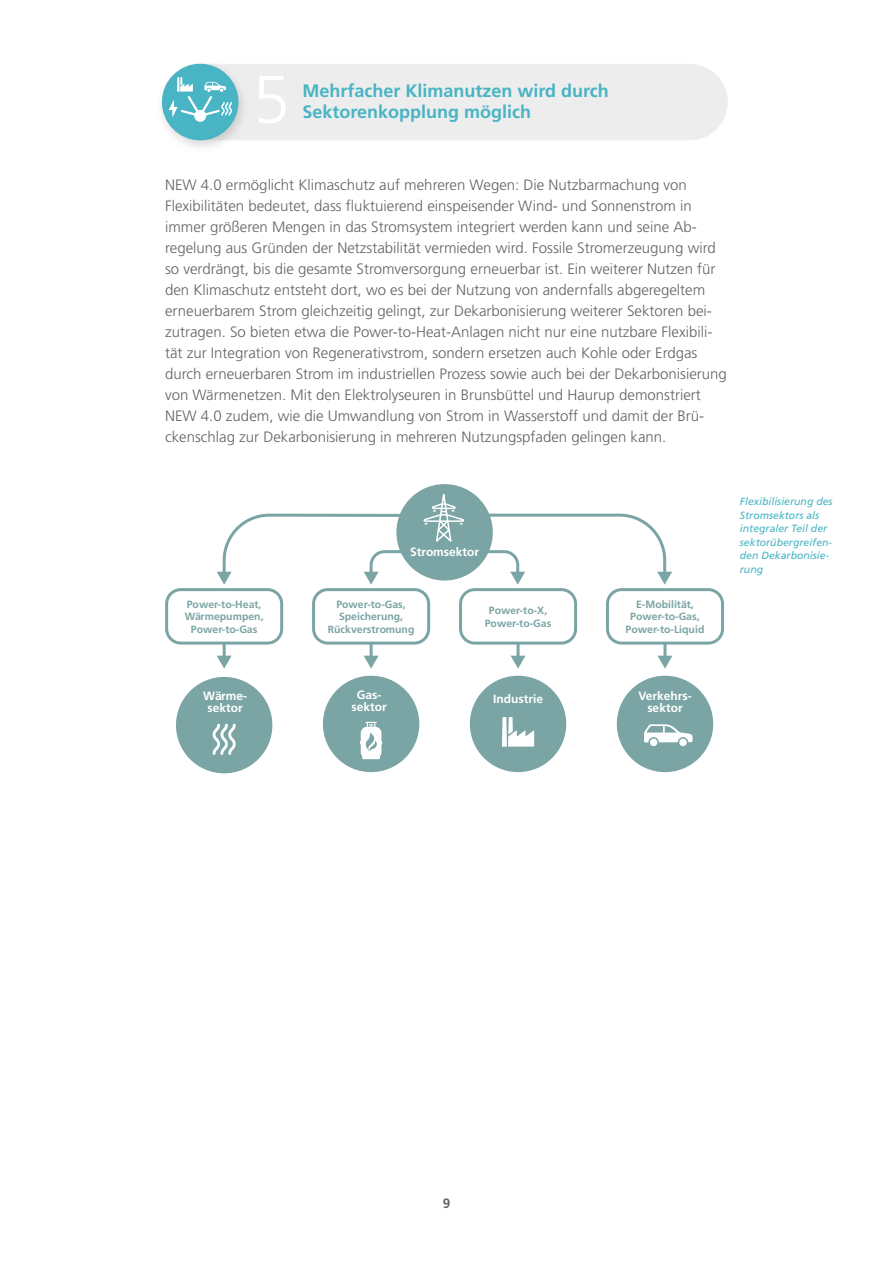
<style>
.page{position:relative;width:893px;height:1263px;background:#fff}
.page>*{position:absolute;margin:0;border:0;box-sizing:border-box;transform-origin:0 0}
.t1{font:700 18px/21px "Frutiger LT Pro";color:#48b4c4}
.t2{font:300 15px/21px "Frutiger LT Pro";color:#646363}
.t3{font:700 13.5px "Frutiger LT Pro";color:#646363}
.t4{font:700 12px/12.1px "Frutiger LT Pro";color:#fff;text-align:center}
.t5{font:700 10.5px/12.6px "Frutiger LT Pro";color:#7ba4a4;text-align:center}
.t6{font:italic 10.5px/13.5px "Frutiger LT Std";color:#48b4c4}
</style>
<div class="page">
<div style="left:176px;top:677px;width:96px;height:96px;background:#7ba4a4;border-radius:50%"></div>
<div style="left:323px;top:676px;width:96px;height:96px;background:#7ba4a4;border-radius:50%"></div>
<div style="left:470px;top:676px;width:96px;height:96px;background:#7ba4a4;border-radius:50%"></div>
<div style="left:617px;top:676px;width:96px;height:96px;background:#7ba4a4;border-radius:50%"></div>
<svg style="left:502px;top:717px;width:32px;height:30px"></svg>
<div style="left:650px;top:739px;width:7px;height:7px;background:#fff;border-radius:50%"></div>
<div style="left:679px;top:739px;width:8px;height:7px;background:#fff;border-radius:50%"></div>
<svg style="left:644px;top:724px;width:49px;height:18px"></svg>
<svg style="left:360px;top:722px;width:22px;height:37px"></svg>
<svg style="left:213px;top:724px;width:23px;height:31px"></svg>
<svg style="left:165px;top:484px;width:559px;height:162px"></svg>
<hr style="left:223px;top:643px;width:3px;height:15px;background:#7ba4a4">
<svg style="left:217px;top:656px;width:15px;height:13px"></svg>
<hr style="left:370px;top:643px;width:3px;height:15px;background:#7ba4a4">
<svg style="left:364px;top:656px;width:15px;height:13px"></svg>
<hr style="left:517px;top:643px;width:3px;height:15px;background:#7ba4a4">
<svg style="left:511px;top:656px;width:14px;height:13px"></svg>
<hr style="left:663px;top:643px;width:3px;height:15px;background:#7ba4a4">
<svg style="left:658px;top:656px;width:14px;height:13px"></svg>
<div style="left:162px;top:64px;width:566px;height:76px;background:#ededed;border-radius:38px"></div>
<div style="left:155px;top:58px;width:94px;height:95px;background:#000;opacity:.15"></div>
<div style="left:162px;top:64px;width:76px;height:76px;background:#48b4c4;border-radius:50%"></div>
<div style="left:194px;top:110px;width:12px;height:12px;background:#fff;border-radius:50%"></div>
<svg style="left:169px;top:77px;width:63px;height:40px"></svg>
<p class="t1" style="left:302px;top:80px;width:308px">Mehrfacher Klimanutzen wird durch<br>Sektorenkopplung möglich</p>
<p class="t2" style="left:165px;top:174px;width:563px">NEW 4.0 ermöglicht Klimaschutz auf mehreren Wegen: Die Nutzbarmachung von Flexibilitäten bedeutet, dass fluktuierend einspeisender Wind- und Sonnenstrom in immer größeren Mengen in das Stromsystem integriert werden kann und seine Ab&shy;regelung aus Gründen der Netzstabilität vermieden wird. Fossile Stromerzeugung wird so verdrängt, bis die gesamte Stromversorgung erneuerbar ist. Ein weiterer Nutzen für den Klimaschutz entsteht dort, wo es bei der Nutzung von andernfalls abgeregeltem erneuerbarem Strom gleichzeitig gelingt, zur Dekarbonisierung weiterer Sektoren bei&shy;zutragen. So bieten etwa die Power-to-Heat-Anlagen nicht nur eine nutzbare Flexibili&shy;tät zur Integration von Regenerativstrom, sondern ersetzen auch Kohle oder Erdgas durch erneuerbaren Strom im industriellen Prozess sowie auch bei der Dekarbonisierung von Wärmenetzen. Mit den Elektrolyseuren in Brunsbüttel und Haurup demonstriert NEW 4.0 zudem, wie die Umwandlung von Strom in Wasserstoff und damit der Brü&shy;ckenschlag zur Dekarbonisierung in mehreren Nutzungspfaden gelingen kann.</p>
<p class="t4" style="left:410px;top:546px;width:71px">Stromsektor</p>
<p class="t5" style="left:185px;top:598px;width:80px">Power-to-Heat,<br>Wärmepumpen,<br>Power-to-Gas</p>
<p class="t5" style="left:485px;top:604px;width:68px">Power-to-X,<br>Power-to-Gas</p>
<p class="t5" style="left:626px;top:598px;width:80px">E-Mobilität,<br>Power-to-Gas,<br>Power-to-Liquid</p>
<p class="t5" style="left:328px;top:598px;width:88px">Power-to-Gas,<br>Speicherung,<br>Rückverstromung</p>
<p class="t6" style="left:740px;top:495px;width:94px">Flexibilisierung des<br>Stromsektors als integraler Teil der sektorübergreifen&shy;den Dekarbonisie&shy;rung</p>
<p class="t4" style="left:203px;top:690px;width:46px">Wärme&shy;sektor</p>
<p class="t4" style="left:351px;top:689px;width:37px">Gas&shy;sektor</p>
<p class="t4" style="left:493px;top:692px;width:52px">Industrie</p>
<p class="t4" style="left:638px;top:690px;width:55px">Verkehrs&shy;sektor</p>
<p class="t3" style="left:443px;top:1195px;width:9px">9</p>
</div>
